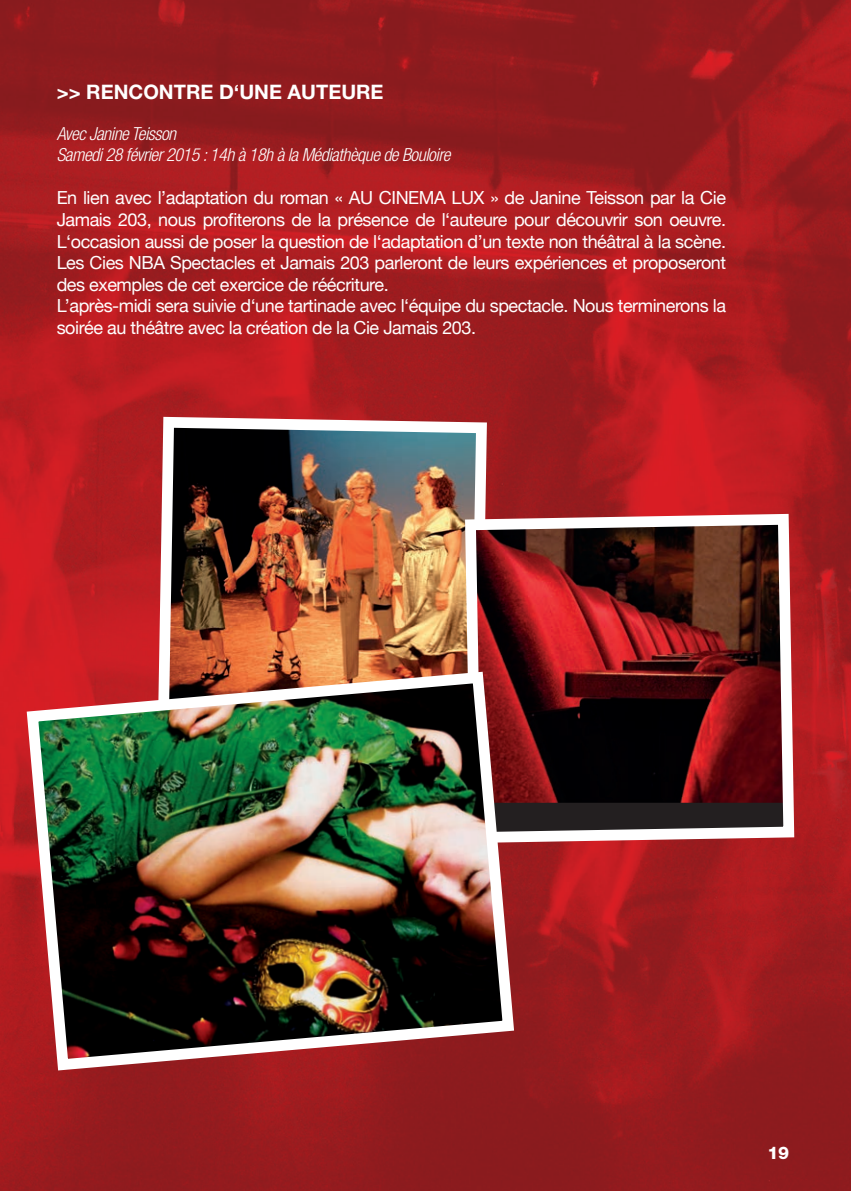
<style>
.page{position:relative;width:851px;height:1191px;background:#fff}
.page>*{position:absolute;margin:0;border:0;box-sizing:border-box;transform-origin:0 0}
.t1{font:700 20px "Helvetica Neue";color:#fff}
.t2{font:18px/21.6px "Helvetica Neue";letter-spacing:-.025em;color:#fff}
.t3{font:italic 300 condensed 18px/21.6px "Helvetica Neue";letter-spacing:-.025em;color:#fff}
.t4{font:800 17.4px "Helvetica Neue";color:#fff}
</style>
<div class="page">
<img style="left:0;top:0;width:850px;height:1191px">
<img style="left:152px;top:411px;width:340px;height:255px">
<svg style="left:459px;top:508px;width:340px;height:340px;background:#692e2e"></svg>
<img style="left:21px;top:666px;width:499px;height:410px">
<p class="t1" style="left:57px;top:79px;width:328px">&gt;&gt; RENCONTRE D‘UNE AUTEURE</p>
<p class="t3" style="left:57px;top:122px;width:395px">Avec Janine Teisson<br>Samedi 28 février 2015 : 14h à 18h à la Médiathèque de Bouloire</p>
<p class="t2" style="left:57px;top:186px;width:671px">En lien avec l’adaptation du roman « AU CINEMA LUX » de Janine Teisson par la Cie Jamais 203, nous profiterons de la présence de l‘auteure pour découvrir son oeuvre.<br>L‘occasion aussi de poser la question de l‘adaptation d’un texte non théâtral à la scène.<br>Les Cies NBA Spectacles et Jamais 203 parleront de leurs expériences et proposeront des exemples de cet exercice de réécriture.<br>L’après-midi sera suivie d‘une tartinade avec l‘équipe du spectacle. Nous terminerons la soirée au théâtre avec la création de la Cie Jamais 203.</p>
<p class="t4" style="left:767px;top:1142px;width:23px">19</p>
</div>
